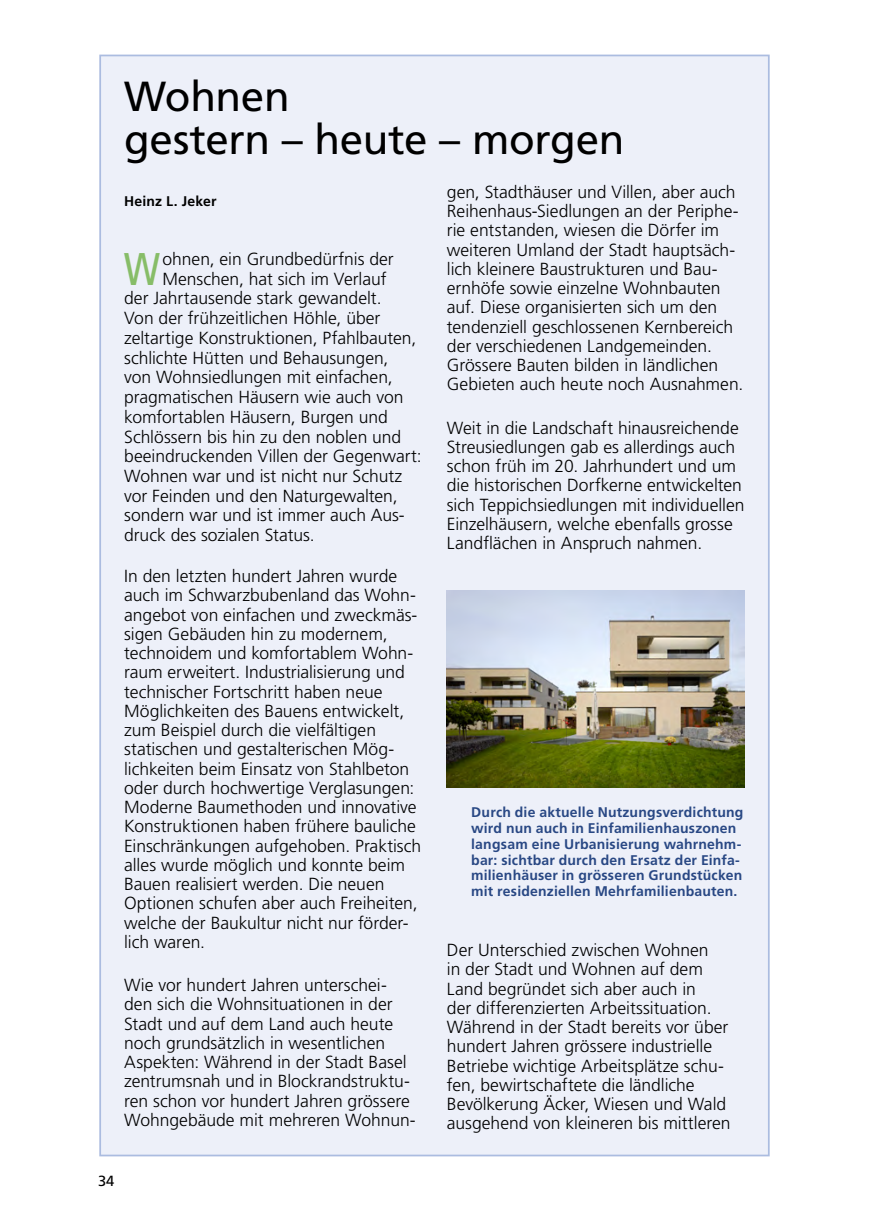
<style>
.page{position:relative;width:869px;height:1211px;background:#fff}
.page>*{position:absolute;margin:0;border:0;box-sizing:border-box;transform-origin:0 0}
.Einf__Abs__Initial_2{font:condensed 45.68px "Frutiger LT";color:#87bd68}
._01_Haupttitel___24{font:42px/42.9px "Frutiger LT";letter-spacing:-.005em;color:#000}
.Einf__Abs__INHALT{font:300 17.5px/19.2px "Frutiger LT";color:#000}
.Einf__Abs__Initial_2-2{font:300 17.5px "Frutiger LT";color:#000}
._08_Seitennummer_LIN{font:14.7px "Frutiger LT";color:#000}
._04_Bildlegende___8{font:700 14px/15.8px "Frutiger LT";letter-spacing:.015em;color:#294884}
._02_Autor___8{font:700 14px "Frutiger LT";letter-spacing:.015em;color:#000}
</style>
<div class="page">
<div style="left:100px;top:55px;width:668px;height:1100px;background:#edf0f9"></div>
<img style="left:446px;top:590px;width:298px;height:198px">
<p class="_01_Haupttitel___24" style="left:124px;top:75px;width:501px">Wohnen<br>gestern – heute – morgen</p>
<p class="_02_Autor___8" style="left:124px;top:193px;width:94px">Heinz L. Jeker</p>
<p class="Einf__Abs__INHALT" style="left:446px;top:182px;width:298px">gen, Stadthäuser und Villen, aber auch Reihenhaus-Siedlungen an der Periphe&shy;rie entstanden, wiesen die Dörfer im weiteren Umland der Stadt hauptsäch&shy;lich kleinere Baustrukturen und Bau&shy;ernhöfe sowie einzelne Wohnbauten auf. Diese organisierten sich um den tendenziell geschlossenen Kernbereich der verschiedenen Landgemeinden.<br>Grössere Bauten bilden in ländlichen Gebieten auch heute noch Ausnahmen.</p>
<p class="Einf__Abs__INHALT" style="left:446px;top:418px;width:299px">Weit in die Landschaft hinausreichende Streusiedlungen gab es allerdings auch schon früh im 20. Jahrhundert und um die historischen Dorfkerne entwickelten sich Teppichsiedlungen mit individuellen Einzelhäusern, welche ebenfalls grosse Landflächen in Anspruch nahmen.</p>
<p class="Einf__Abs__Initial_2" style="left:124px;top:242px;width:38px">W</p>
<p class="Einf__Abs__Initial_2-2" style="left:162px;top:249px;width:233px">ohnen, ein Grundbedürfnis der</p>
<p class="Einf__Abs__Initial_2-2" style="left:162px;top:269px;width:225px">Menschen, hat sich im Verlauf</p>
<p class="Einf__Abs__Initial_2-2" style="left:124px;top:288px;width:259px">der Jahrtausende stark gewandelt.</p>
<p class="Einf__Abs__Initial_2-2" style="left:124px;top:308px;width:258px">Von der frühzeitlichen Höhle, über</p>
<p class="Einf__Abs__Initial_2-2" style="left:124px;top:328px;width:293px">zeltartige Konstruktionen, Pfahlbauten,</p>
<p class="Einf__Abs__Initial_2-2" style="left:124px;top:347px;width:266px">schlichte Hütten und Behausungen,</p>
<p class="Einf__Abs__Initial_2-2" style="left:124px;top:367px;width:270px">von Wohnsiedlungen mit einfachen,</p>
<p class="Einf__Abs__Initial_2-2" style="left:124px;top:387px;width:281px">pragmatischen Häusern wie auch von</p>
<p class="Einf__Abs__Initial_2-2" style="left:124px;top:407px;width:265px">komfortablen Häusern, Burgen und</p>
<p class="Einf__Abs__Initial_2-2" style="left:124px;top:426px;width:278px">Schlössern bis hin zu den noblen und</p>
<p class="Einf__Abs__Initial_2-2" style="left:124px;top:446px;width:299px">beeindruckenden Villen der Gegenwart:</p>
<p class="Einf__Abs__Initial_2-2" style="left:124px;top:466px;width:279px">Wohnen war und ist nicht nur Schutz</p>
<p class="Einf__Abs__Initial_2-2" style="left:124px;top:485px;width:275px">vor Feinden und den Naturgewalten,</p>
<p class="Einf__Abs__Initial_2-2" style="left:124px;top:505px;width:282px">sondern war und ist immer auch Aus-</p>
<p class="Einf__Abs__Initial_2-2" style="left:124px;top:525px;width:192px">druck des sozialen Status.</p>
<p class="Einf__Abs__INHALT" style="left:124px;top:566px;width:298px">In den letzten hundert Jahren wurde auch im Schwarzbubenland das Wohn&shy;angebot von einfachen und zweckmäs&shy;sigen Gebäuden hin zu modernem, technoidem und komfortablem Wohn&shy;raum erweitert. Industrialisierung und technischer Fortschritt haben neue Möglichkeiten des Bauens entwickelt, zum Beispiel durch die vielfältigen statischen und gestalterischen Mög&shy;lichkeiten beim Einsatz von Stahlbeton oder durch hochwertige Verglasungen:<br>Moderne Baumethoden und innovative Konstruktionen haben frühere bauliche Einschränkungen aufgehoben. Praktisch alles wurde möglich und konnte beim Bauen realisiert werden. Die neuen Optionen schufen aber auch Freiheiten, welche der Baukultur nicht nur förder&shy;lich waren.</p>
<p class="Einf__Abs__INHALT" style="left:124px;top:975px;width:293px">Wie vor hundert Jahren unterschei&shy;den sich die Wohnsituationen in der Stadt und auf dem Land auch heute noch grundsätzlich in wesentlichen Aspekten: Während in der Stadt Basel zentrumsnah und in Blockrandstruktu&shy;ren schon vor hundert Jahren grössere Wohngebäude mit mehreren Wohnun-</p>
<p class="_04_Bildlegende___8" style="left:471px;top:804px;width:273px">Durch die aktuelle Nutzungsverdichtung wird nun auch in Einfamilienhauszonen langsam eine Urbanisierung wahrnehm&shy;bar: sichtbar durch den Ersatz der Einfa&shy;milienhäuser in grösseren Grundstücken mit residenziellen Mehrfamilienbauten.</p>
<p class="Einf__Abs__INHALT" style="left:446px;top:940px;width:285px">Der Unterschied zwischen Wohnen<br>in der Stadt und Wohnen auf dem Land begründet sich aber auch in<br>der differenzierten Arbeitssituation.<br>Während in der Stadt bereits vor über hundert Jahren grössere industrielle Betriebe wichtige Arbeitsplätze schu&shy;fen, bewirtschaftete die ländliche Bevölkerung Äcker, Wiesen und Wald ausgehend von kleineren bis mittleren</p>
<p class="_08_Seitennummer_LIN" style="left:98px;top:1172px;width:18px">34</p>
</div>
